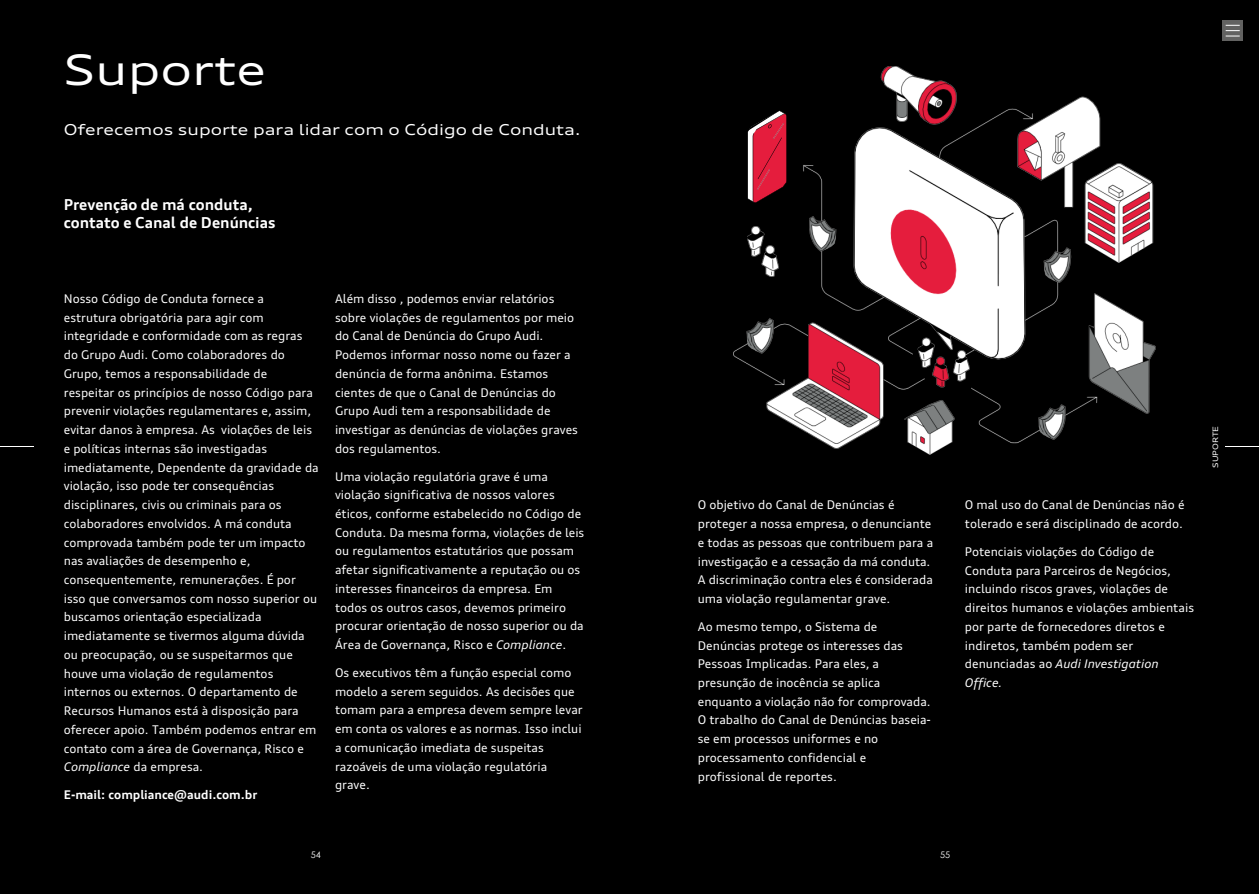
<style>
.page{position:relative;width:1259px;height:894px;background:#fff}
.page>*{position:absolute;margin:0;border:0;box-sizing:border-box;transform-origin:0 0}
.t1{font:expanded 42px "Audi Type";color:#fff}
.t2{font:expanded 15px "Audi Type";color:#fff}
.t3{font:700 15px/18px "Audi Type";color:#fff}
.t4{font:12px/18.8px "Audi Type";color:#fff}
.t5{font:700 12px "Audi Type";color:#fff}
.t6{font:9px "Century Gothic";color:#fff}
.t7{font:expanded 7.5px "Audi Type";color:#fff}
.s1{font-style:italic}
</style>
<div class="page">
<div style="left:629px;top:0;width:629px;height:893px;background:#000"></div>
<div style="left:0;top:0;width:629px;height:893px;background:#000"></div>
<img style="left:733px;top:67px;width:422px;height:387px">
<div style="left:1222px;top:20px;width:20px;height:21px;background:#626261"></div>
<svg style="left:1225px;top:25px;width:14px;height:12px"></svg>
<hr style="left:0;top:446px;width:33px;height:1px;background:#fff">
<hr style="left:1225px;top:446px;width:33px;height:1px;background:#fff">
<h1 class="t1" style="left:64px;top:42px;width:203px">Suporte</h1>
<p class="t2" style="left:64px;top:119px;width:518px">Oferecemos suporte para lidar com o Código de Conduta.</p>
<p class="t3" style="left:64px;top:195px;width:213px">Prevenção de má conduta, contato e Canal de Denúncias</p>
<p class="t4" style="left:64px;top:289px;width:256px">Nosso Código de Conduta fornece a estrutura obrigatória para agir com integridade e conformidade com as regras do Grupo Audi. Como colaboradores do Grupo, temos a responsabilidade de respeitar os princípios de nosso Código para prevenir violações regulamentares e, assim, evitar danos à empresa. As violações de leis e políticas internas são investigadas imediatamente, Dependente da gravidade da violação, isso pode ter consequências disciplinares, civis ou criminais para os colaboradores envolvidos. A má conduta comprovada também pode ter um impacto nas avaliações de desempenho e, consequentemente, remunerações. É por isso que conversamos com nosso superior ou buscamos orientação especializada imediatamente se tivermos alguma dúvida ou preocupação, ou se suspeitarmos que houve uma violação de regulamentos internos ou externos. O departamento de Recursos Humanos está à disposição para oferecer apoio. Também podemos entrar em contato com a área de Governança, Risco e <span class="s1">Compliance</span> da empresa.</p>
<p class="t5" style="left:64px;top:787px;width:195px">E-mail: compliance@audi.com.br</p>
<p class="t4" style="left:335px;top:289px;width:244px">Além disso , podemos enviar relatórios sobre violações de regulamentos por meio do Canal de Denúncia do Grupo Audi.<br>Podemos informar nosso nome ou fazer a denúncia de forma anônima. Estamos cientes de que o Canal de Denúncias do Grupo Audi tem a responsabilidade de investigar as denúncias de violações graves dos regulamentos.</p>
<p class="t4" style="left:335px;top:466px;width:251px">Uma violação regulatória grave é uma violação significativa de nossos valores éticos, conforme estabelecido no Código de Conduta. Da mesma forma, violações de leis ou regulamentos estatutários que possam afetar significativamente a reputação ou os interesses financeiros da empresa. Em todos os outros casos, devemos primeiro procurar orientação de nosso superior ou da Área de Governança, Risco e <span class="s1">Compliance</span>.</p>
<p class="t4" style="left:335px;top:663px;width:249px">Os executivos têm a função especial como modelo a serem seguidos. As decisões que tomam para a empresa devem sempre levar em conta os valores e as normas. Isso inclui a comunicação imediata de suspeitas razoáveis de uma violação regulatória grave.</p>
<p class="t4" style="left:698px;top:495px;width:237px">O objetivo do Canal de Denúncias é proteger a nossa empresa, o denunciante e todas as pessoas que contribuem para a investigação e a cessação da má conduta.<br>A discriminação contra eles é considerada uma violação regulamentar grave.</p>
<p class="t4" style="left:698px;top:616px;width:235px">Ao mesmo tempo, o Sistema de Denúncias protege os interesses das Pessoas Implicadas. Para eles, a presunção de inocência se aplica enquanto a violação não for comprovada.<br>O trabalho do Canal de Denúncias baseia&shy;se em processos uniformes e no processamento confidencial e profissional de reportes.</p>
<p class="t4" style="left:965px;top:495px;width:221px">O mal uso do Canal de Denúncias não é tolerado e será disciplinado de acordo.</p>
<p class="t4" style="left:965px;top:542px;width:231px">Potenciais violações do Código de<br>Conduta para Parceiros de Negócios, incluindo riscos graves, violações de direitos humanos e violações ambientais por parte de fornecedores diretos e indiretos, também podem ser denunciadas ao <span class="s1">Audi Investigation<br>Office.</span></p>
<p class="t7" style="left:1210px;top:468px;width:44px;rotate:-90deg">SUPORTE</p>
<p class="t6" style="left:311px;top:847px;width:11px">54</p>
<p class="t6" style="left:940px;top:847px;width:11px">55</p>
</div>
